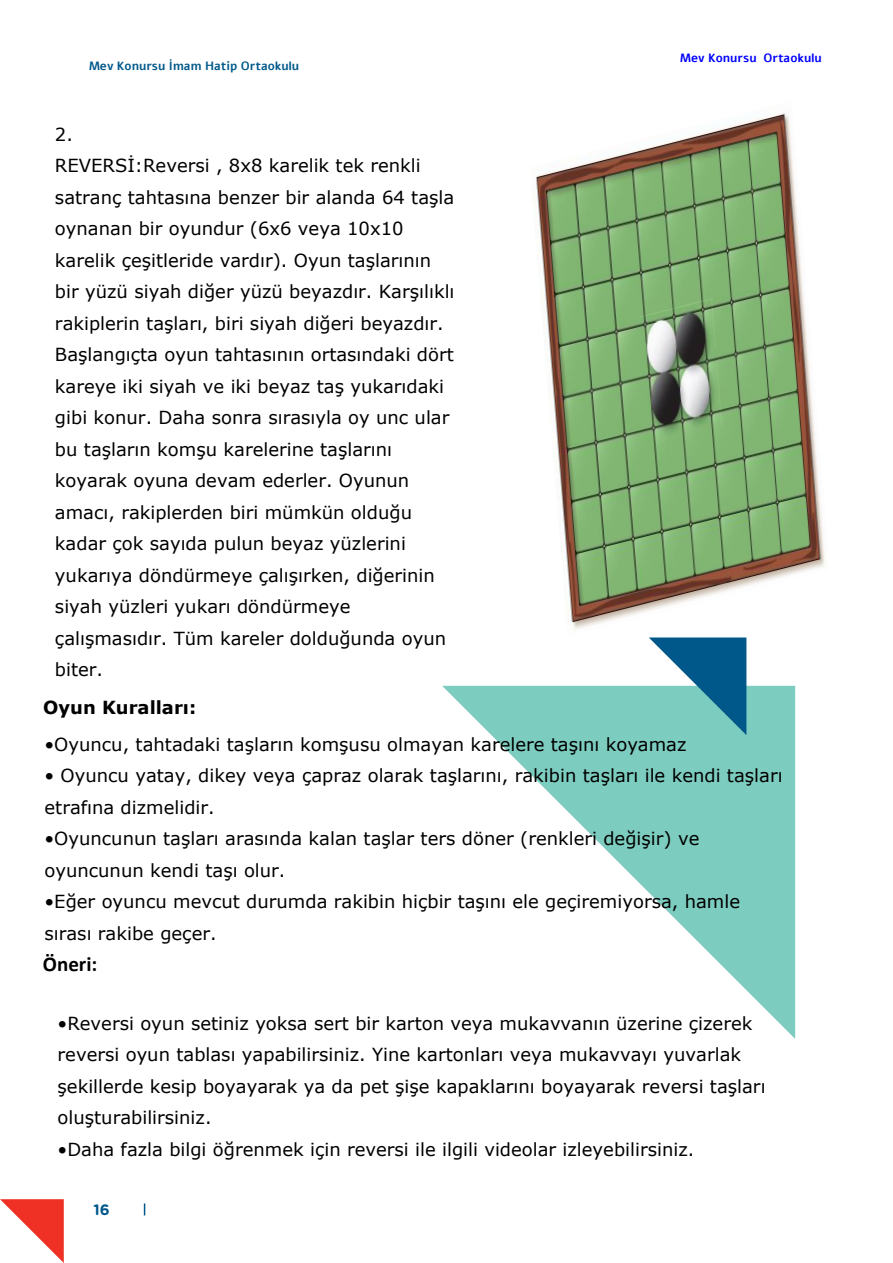
<style>
.page{position:relative;width:893px;height:1263px;background:#fff}
.page>*{position:absolute;margin:0;border:0;box-sizing:border-box;transform-origin:0 0}
.t1{font:700 21px "Calibri";color:#000}
.t2{font:18px/31.5px "Verdana";color:#000}
.t3{font:700 18px "Verdana";color:#000}
.t4{font:700 15px "Gotham Rounded";color:#00588a}
.t5{font:700 12px "Alef";color:#00588a}
.t6{font:700 12px "Alef";color:#00f}
</style>
<div class="page">
<svg style="left:144px;top:1203px;width:1px;height:12px"></svg>
<svg style="left:0;top:1199px;width:64px;height:64px"></svg>
<svg style="left:442px;top:686px;width:353px;height:353px"></svg>
<svg style="left:649px;top:637px;width:97px;height:98px;background:#4e98ac"></svg>
<img style="left:532px;top:113px;width:294px;height:517px">
<p class="t5" style="left:89px;top:58px;width:212px">Mev Konursu İmam Hatip Ortaokulu</p>
<p class="t6" style="left:680px;top:50px;width:143px">Mev Konursu Ortaokulu</p>
<p class="t2" style="left:55px;top:118px;width:401px">2.<br>REVERSİ:Reversi , 8x8 karelik tek renkli satranç tahtasına benzer bir alanda 64 taşla oynanan bir oyundur (6x6 veya 10x10 karelik çeşitleride vardır). Oyun taşlarının bir yüzü siyah diğer yüzü beyazdır. Karşılıklı rakiplerin taşları, biri siyah diğeri beyazdır.<br>Başlangıçta oyun tahtasının ortasındaki dört kareye iki siyah ve iki beyaz taş yukarıdaki gibi konur. Daha sonra sırasıyla oy unc ular bu taşların komşu karelerine taşlarını koyarak oyuna devam ederler. Oyunun amacı, rakiplerden biri mümkün olduğu kadar çok sayıda pulun beyaz yüzlerini yukarıya döndürmeye çalışırken, diğerinin siyah yüzleri yukarı döndürmeye çalışmasıdır. Tüm kareler dolduğunda oyun biter.</p>
<p class="t3" style="left:43px;top:694px;width:155px">Oyun Kuralları:</p>
<p class="t2" style="left:45px;top:728px;width:644px">•Oyuncu, tahtadaki taşların komşusu olmayan karelere taşını koyamaz</p>
<p class="t2" style="left:45px;top:760px;width:740px">• Oyuncu yatay, dikey veya çapraz olarak taşlarını, rakibin taşları ile kendi taşları etrafına dizmelidir.</p>
<p class="t2" style="left:45px;top:823px;width:656px">•Oyuncunun taşları arasında kalan taşlar ters döner (renkleri değişir) ve oyuncunun kendi taşı olur.</p>
<p class="t2" style="left:45px;top:886px;width:697px">•Eğer oyuncu mevcut durumda rakibin hiçbir taşını ele geçiremiyorsa, hamle sırası rakibe geçer.</p>
<p class="t1" style="left:43px;top:955px;width:56px">Öneri:</p>
<p class="t2" style="left:58px;top:1007px;width:709px">•Reversi oyun setiniz yoksa sert bir karton veya mukavvanın üzerine çizerek reversi oyun tablası yapabilirsiniz. Yine kartonları veya mukavvayı yuvarlak şekillerde kesip boyayarak ya da pet şişe kapaklarını boyayarak reversi taşları oluşturabilirsiniz.</p>
<p class="t2" style="left:58px;top:1133px;width:638px">•Daha fazla bilgi öğrenmek için reversi ile ilgili videolar izleyebilirsiniz.</p>
<p class="t4" style="left:94px;top:1199px;width:18px">16</p>
</div>
